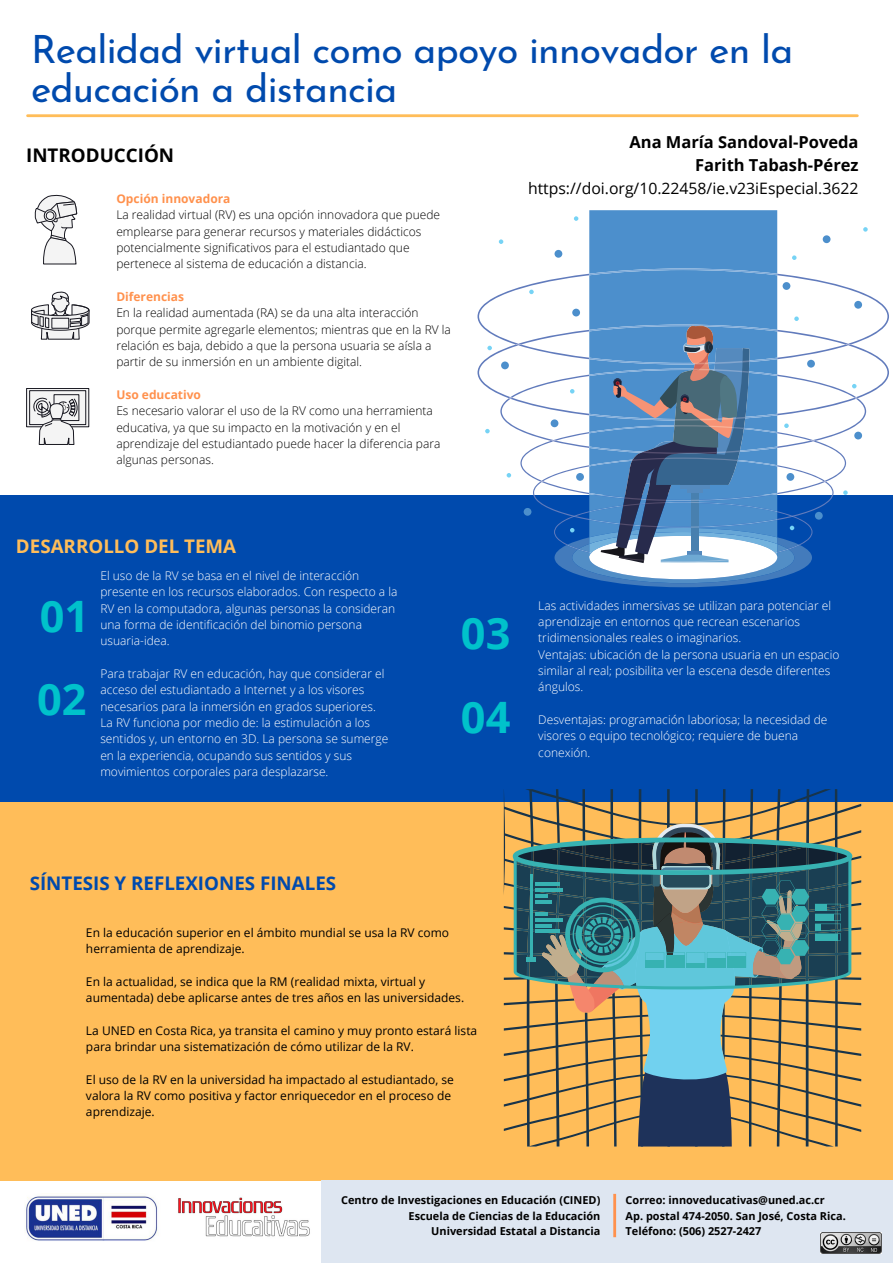
<style>
.page{position:relative;width:893px;height:1263px;background:#fff}
.page>*{position:absolute;margin:0;border:0;box-sizing:border-box;transform-origin:0 0}
.t1{font:700 43.28px "Open Sans";color:#00c2cb}
.t2{font:39px/38.8px "Josefin Sans";letter-spacing:-.02em;color:#004aad}
.t3{font:700 18.75px "Open Sans";color:#004aad}
.t4{font:700 18.75px "Open Sans";color:#ffbd59}
.t5{font:700 18.75px "Open Sans";color:#000}
.t6{font:700 16.5px "Open Sans";color:#000}
.t7{font:15.75px "Open Sans";color:#000}
.t8{font:300 12px/16.4px "Open Sans";color:#fff}
.t9{font:300 12px/16.4px "Open Sans";color:#000}
.t10{font:12px/16.4px "Open Sans";color:#000}
.t11{font:700 12px "Open Sans";color:#ff914d}
.t12{font:700 10.95px "Open Sans";color:#000}
</style>
<div class="page">
<hr style="left:28px;top:114px;width:829px;height:3px;background:#ffbd59">
<div style="left:0;top:496px;width:893px;height:306px;background:#004aad"></div>
<div style="left:0;top:802px;width:893px;height:378px;background:#ffbd59"></div>
<img style="left:178px;top:1197px;width:132px;height:40px">
<img style="left:25px;top:1196px;width:133px;height:45px">
<div style="left:321px;top:1180px;width:572px;height:83px;background:#dee6f1"></div>
<hr style="left:613px;top:1194px;width:3px;height:43px;background:#ff914d">
<img style="left:821px;top:1232px;width:60px;height:22px">
<svg style="left:34px;top:194px;width:43px;height:70px"></svg>
<svg style="left:31px;top:291px;width:59px;height:48px"></svg>
<svg style="left:28px;top:390px;width:59px;height:35px"></svg>
<div style="left:26px;top:388px;width:63px;height:39px;border:1px solid #181821"></div>
<div style="left:29px;top:390px;width:57px;height:35px;border:1px solid #181821"></div>
<div style="left:54px;top:394px;width:25px;height:27px;border:1px solid #181821"></div>
<svg style="left:32px;top:397px;width:45px;height:48px"></svg>
<svg style="left:504px;top:789px;width:357px;height:343px"></svg>
<svg style="left:513px;top:824px;width:339px;height:322px"></svg>
<div style="left:815px;top:934px;width:22px;height:6px;background:#37b2b2"></div>
<div style="left:589px;top:210px;width:188px;height:58px;background:#4c8fcc"></div>
<div style="left:554px;top:250px;width:8px;height:8px;background:#4c8fcc;border-radius:50%"></div>
<div style="left:822px;top:235px;width:8px;height:8px;background:#4c8fcc;border-radius:50%"></div>
<svg style="left:792px;top:255px;width:4px;height:5px"></svg>
<svg style="left:863px;top:227px;width:4px;height:5px"></svg>
<svg style="left:499px;top:239px;width:4px;height:5px"></svg>
<svg style="left:574px;top:216px;width:4px;height:5px"></svg>
<svg style="left:477px;top:268px;width:412px;height:319px"></svg>
<p class="t2" style="left:31px;top:34px;width:763px">Realidad virtual como apoyo innovador en la educación a distancia</p>
<p class="t5" style="left:26px;top:142px;width:149px">INTRODUCCIÓN</p>
<p class="t11" style="left:116px;top:190px;width:116px">Opción innovadora</p>
<p class="t9" style="left:116px;top:207px;width:325px">La realidad virtual (RV) es una opción innovadora que puede emplearse para generar recursos y materiales didácticos potencialmente significativos para el estudiantado que pertenece al sistema de educación a distancia.</p>
<p class="t11" style="left:116px;top:288px;width:69px">Diferencias</p>
<p class="t9" style="left:116px;top:304px;width:336px">En la realidad aumentada (RA) se da una alta interacción porque permite agregarle elementos; mientras que en la RV la relación es baja, debido a que la persona usuaria se aísla a partir de su inmersión en un ambiente digital.</p>
<p class="t11" style="left:116px;top:386px;width:86px">Uso educativo</p>
<p class="t9" style="left:116px;top:402px;width:325px">Es necesario valorar el uso de la RV como una herramienta educativa, ya que su impacto en la motivación y en el aprendizaje del estudiantado puede hacer la diferencia para algunas personas.</p>
<p class="t6" style="left:629px;top:131px;width:231px">Ana María Sandoval-Poveda</p>
<p class="t6" style="left:695px;top:154px;width:165px">Farith Tabash-Pérez</p>
<p class="t7" style="left:528px;top:177px;width:332px">https://doi.org/10.22458/ie.v23iEspecial.3622</p>
<p class="t4" style="left:16px;top:533px;width:222px">DESARROLLO DEL TEMA</p>
<p class="t1" style="left:40px;top:585px;width:51px">01</p>
<p class="t1" style="left:37px;top:669px;width:51px">02</p>
<p class="t8" style="left:100px;top:567px;width:298px">El uso de la RV se basa en el nivel de interacción presente en los recursos elaborados. Con respecto a la RV en la computadora, algunas personas la consideran una forma de identificación del binomio persona usuaria-idea.</p>
<p class="t8" style="left:100px;top:665px;width:285px">Para trabajar RV en educación, hay que considerar el acceso del estudiantado a Internet y a los visores necesarios para la inmersión en grados superiores.</p>
<p class="t8" style="left:100px;top:714px;width:289px">La RV funciona por medio de: la estimulación a los sentidos y, un entorno en 3D. La persona se sumerge en la experiencia, ocupando sus sentidos y sus movimientos corporales para desplazarse.</p>
<p class="t1" style="left:461px;top:603px;width:51px">03</p>
<p class="t1" style="left:461px;top:686px;width:51px">04</p>
<p class="t8" style="left:538px;top:597px;width:294px">Las actividades inmersivas se utilizan para potenciar el aprendizaje en entornos que recrean escenarios tridimensionales reales o imaginarios.</p>
<p class="t8" style="left:538px;top:646px;width:303px">Ventajas: ubicación de la persona usuaria en un espacio similar al real; posibilita ver la escena desde diferentes ángulos.</p>
<p class="t8" style="left:538px;top:711px;width:291px">Desventajas: programación laboriosa; la necesidad de visores o equipo tecnológico; requiere de buena conexión.</p>
<p class="t3" style="left:30px;top:870px;width:308px">SÍNTESIS Y REFLEXIONES FINALES</p>
<p class="t10" style="left:86px;top:924px;width:365px">En la educación superior en el ámbito mundial se usa la RV como herramienta de aprendizaje.</p>
<p class="t10" style="left:86px;top:973px;width:380px">En la actualidad, se indica que la RM (realidad mixta, virtual y aumentada) debe aplicarse antes de tres años en las universidades.</p>
<p class="t10" style="left:86px;top:1022px;width:393px">La UNED en Costa Rica, ya transita el camino y muy pronto estará lista para brindar una sistematización de cómo utilizar de la RV.</p>
<p class="t10" style="left:86px;top:1071px;width:369px">El uso de la RV en la universidad ha impactado al estudiantado, se valora la RV como positiva y factor enriquecedor en el proceso de aprendizaje.</p>
<p class="t12" style="left:341px;top:1192px;width:261px">Centro de Investigaciones en Educación (CINED)</p>
<p class="t12" style="left:408px;top:1208px;width:193px">Escuela de Ciencias de la Educación</p>
<p class="t12" style="left:431px;top:1223px;width:171px">Universidad Estatal a Distancia</p>
<p class="t12" style="left:625px;top:1192px;width:201px">Correo: innoveducativas@uned.ac.cr</p>
<p class="t12" style="left:625px;top:1208px;width:222px">Ap. postal 474-2050. San José, Costa Rica.</p>
<p class="t12" style="left:625px;top:1223px;width:137px">Teléfono: (506) 2527-2427</p>
</div>
